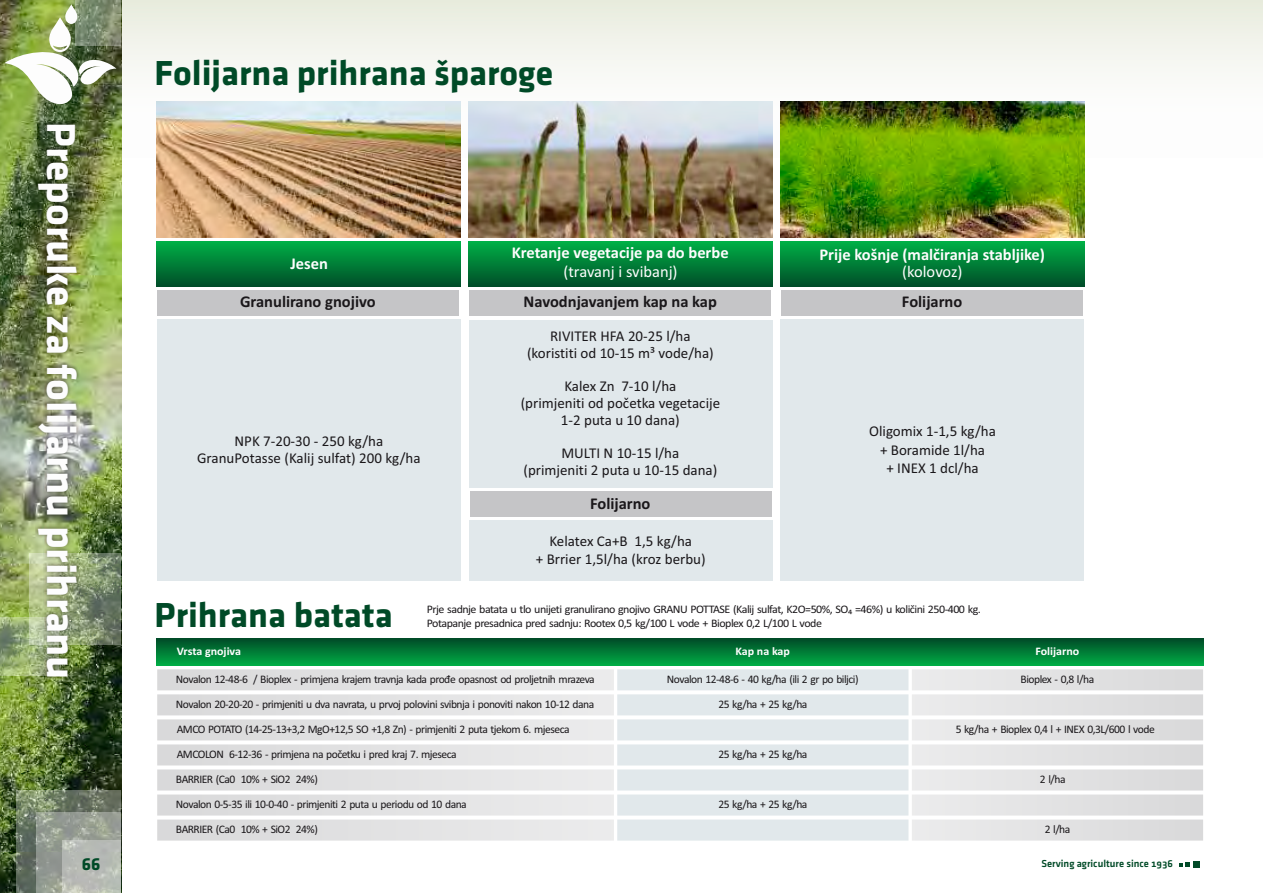
<style>
.page{position:relative;width:1263px;height:893px;background:#fff}
.page>*{position:absolute;margin:0;border:0;box-sizing:border-box;transform-origin:0 0}
.t1{font:700 42px "Klavika CH";color:#fdfdfd}
.t2{font:700 36px "Klavika CH";color:#004a27}
.t3{font:700 18px "Klavika CH";color:#004a27}
.t4{font:700 16.5px "Calibri";color:#fdfdfd}
.t5{font:700 16.5px "Calibri";color:#1a171a}
.t6{font:16.5px "Calibri";color:#fdfdfd}
.t7{font:15px/16.6px "Calibri";color:#1a171a;text-align:center}
.t8{font:11.55px/25px "Calibri";letter-spacing:-.045em;color:#1a171a}
.t9{font:11.55px/14.1px "Calibri";letter-spacing:-.045em;color:#1a171a;scale:1.04 1}
.t10{font:700 11.55px "Calibri";color:#fff;scale:1.04 1}
.t11{font:500 10.5px "Klavika CH";color:#004a27}
</style>
<div class="page">
<div style="left:0;top:0;width:1263px;height:157px;background:linear-gradient(to bottom,#edefe4,#fdfdfd)"></div>
<img style="left:0;top:274px;width:121px;height:619px">
<img style="left:0;top:0;width:121px;height:274px">
<div style="left:29px;top:553px;width:92px;height:91px;background:#fdfdfd;opacity:.33"></div>
<div style="left:0;top:617px;width:59px;height:59px;background:#fdfdfd;opacity:.33"></div>
<div style="left:17px;top:790px;width:104px;height:103px;background:#fdfdfd;opacity:.33"></div>
<div style="left:75px;top:0;width:46px;height:46px;background:#fdfdfd;opacity:.33"></div>
<div style="left:37px;top:812px;width:84px;height:81px;background:#fdfdfd;opacity:.33"></div>
<div style="left:62px;top:841px;width:59px;height:52px;background:#fdfdfd;opacity:.33"></div>
<img style="left:35px;top:122px;width:45px;height:558px">
<img style="left:4px;top:4px;width:112px;height:102px">
<img style="left:157px;top:101px;width:303px;height:137px">
<img style="left:469px;top:101px;width:303px;height:137px">
<img style="left:781px;top:101px;width:303px;height:137px">
<div style="left:157px;top:242px;width:303px;height:44px;background:linear-gradient(to bottom,#00af46,#005129)"></div>
<div style="left:469px;top:242px;width:303px;height:44px;background:linear-gradient(to bottom,#00af46,#005129)"></div>
<div style="left:781px;top:242px;width:303px;height:44px;background:linear-gradient(to bottom,#00af46,#005129)"></div>
<div style="left:157px;top:320px;width:303px;height:261px;background:#e1e8eb"></div>
<div style="left:469px;top:320px;width:303px;height:167px;background:#e1e8eb"></div>
<div style="left:781px;top:320px;width:303px;height:261px;background:#e1e8eb"></div>
<div style="left:469px;top:290px;width:302px;height:26px;background:#c5c5c7"></div>
<div style="left:157px;top:290px;width:302px;height:26px;background:#c5c5c7"></div>
<div style="left:469px;top:521px;width:303px;height:60px;background:#e1e8eb"></div>
<div style="left:470px;top:492px;width:301px;height:25px;background:#c5c5c7"></div>
<div style="left:781px;top:290px;width:302px;height:26px;background:#c5c5c7"></div>
<svg style="left:1179px;top:861px;width:20px;height:6px"></svg>
<svg style="left:157px;top:638px;width:1046px;height:27px;background:#007a35"></svg>
<svg style="left:157px;top:669px;width:1046px;height:172px"></svg>
<h1 class="t1" style="left:79px;top:122px;width:559px;rotate:90deg">Preporuke za folijarnu prihranu</h1>
<h3 class="t3" style="left:82px;top:857px;width:20px">66</h3>
<h2 class="t2" style="left:155px;top:58px;width:400px">Folijarna prihrana šparoge</h2>
<h3 class="t4" style="left:290px;top:257px;width:39px">Jesen</h3>
<h3 class="t5" style="left:240px;top:295px;width:137px">Granulirano gnojivo</h3>
<p class="t7" style="left:197px;top:434px;width:225px">NPK 7-20-30 - 250 kg/ha<br>GranuPotasse (Kalij sulfat) 200 kg/ha</p>
<h3 class="t4" style="left:512px;top:245px;width:218px">Kretanje vegetacije pa do berbe</h3>
<h3 class="t4" style="left:819px;top:248px;width:227px">Prije košnje (malčiranja stabljike)</h3>
<h3 class="t5" style="left:524px;top:295px;width:195px">Navodnjavanjem kap na kap</h3>
<h3 class="t6" style="left:563px;top:265px;width:116px">(travanj i svibanj)</h3>
<h3 class="t6" style="left:902px;top:265px;width:62px">(kolovoz)</h3>
<h3 class="t5" style="left:902px;top:295px;width:62px">Folijarno</h3>
<p class="t7" style="left:527px;top:329px;width:188px">RIVITER HFA 20-25 l/ha (koristiti od 10-15 m³ vode/ha)</p>
<p class="t7" style="left:521px;top:379px;width:201px">Kalex Zn 7-10 l/ha<br>(primjeniti od početka vegetacije<br>1-2 puta u 10 dana)</p>
<p class="t7" style="left:523px;top:446px;width:195px">MULTI N 10-15 l/ha<br>(primjeniti 2 puta u 10-15 dana)</p>
<h3 class="t5" style="left:590px;top:496px;width:62px">Folijarno</h3>
<p class="t7" style="left:536px;top:533px;width:171px;line-height:18.3px">Kelatex Ca+B 1,5 kg/ha<br>+ Brrier 1,5l/ha (kroz berbu)</p>
<p class="t7" style="left:869px;top:423px;width:128px;line-height:18.3px">Oligomix 1-1,5 kg/ha + Boramide 1l/ha<br>+ INEX 1 dcl/ha</p>
<h2 class="t2" style="left:155px;top:600px;width:240px">Prihrana batata</h2>
<p class="t9" style="left:427px;top:603px;width:534px">Prje sadnje batata u tlo unijeti granulirano gnojivo GRANU POTTASE (Kalij sulfat, K2O=50%, SO₄ =46%) u količini 250-400 kg.<br>Potapanje presadnica pred sadnju: Rootex 0,5 kg/100 L vode + Bioplex 0,2 L/100 L vode</p>
<p class="t10" style="left:177px;top:646px;width:63px">Vrsta gnojiva</p>
<p class="t10" style="left:735px;top:646px;width:54px">Kap na kap</p>
<p class="t10" style="left:1035px;top:646px;width:44px">Folijarno</p>
<p class="t8" style="left:176px;top:668px;width:420px">Novalon 12-48-6 / Bioplex - primjena krajem travnja kada prođe opasnost od proljetnih mrazeva Novalon 20-20-20 - primjeniti u dva navrata, u prvoj polovini svibnja i ponoviti nakon 10-12 dana AMCO POTATO (14-25-13+3,2 MgO+12,5 SO +1,8 Zn) - primjeniti 2 puta tjekom 6. mjeseca AMCOLON 6-12-36 - primjena na početku i pred kraj 7. mjeseca<br>BARRIER (Ca0 10% + SiO2 24%)<br>Novalon 0-5-35 ili 10-0-40 - primjeniti 2 puta u periodu od 10 dana<br>BARRIER (Ca0 10% + SiO2 24%)</p>
<p class="t8" style="left:667px;top:668px;width:193px">Novalon 12-48-6 - 40 kg/ha (ili 2 gr po biljci)</p>
<p class="t8" style="left:1020px;top:668px;width:75px">Bioplex - 0,8 l/ha</p>
<p class="t8" style="left:718px;top:693px;width:91px">25 kg/ha + 25 kg/ha</p>
<p class="t8" style="left:718px;top:743px;width:91px">25 kg/ha + 25 kg/ha</p>
<p class="t8" style="left:718px;top:793px;width:91px">25 kg/ha + 25 kg/ha</p>
<p class="t8" style="left:956px;top:718px;width:201px">5 kg/ha + Bioplex 0,4 l + INEX 0,3L/600 l vode</p>
<p class="t8" style="left:1040px;top:768px;width:27px">2 l/ha</p>
<p class="t8" style="left:1045px;top:818px;width:27px">2 l/ha</p>
<p class="t11" style="left:1041px;top:859px;width:109px">Serving agriculture since</p>
</div>
